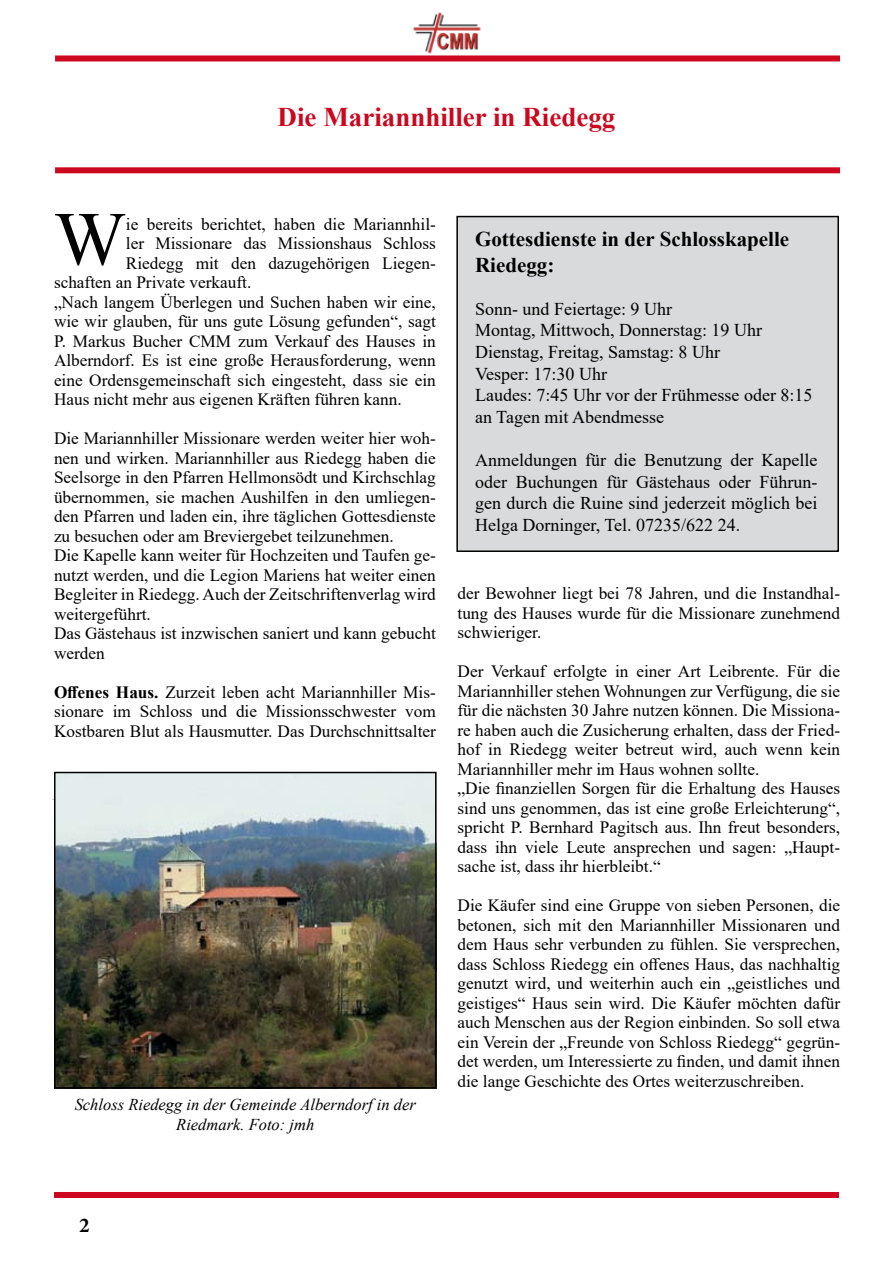
<style>
.page{position:relative;width:893px;height:1263px;background:#fff}
.page>*{position:absolute;margin:0;border:0;box-sizing:border-box;transform-origin:0 0}
.t1{font:76.2px "Times New Roman";color:#000}
.t2{font:700 27px "Times New Roman";color:#cd071e}
.t3{font:700 21px/25.2px "Times New Roman";color:#000}
.t4{font:700 21px "Minion Pro";color:#000}
.t5{font:18px/21.6px "Times New Roman";color:#000}
.t6{font:17.25px/19.5px "Times New Roman";color:#000;text-align:justify}
.t7{font:italic 16.5px/19.8px "Times New Roman";color:#000;text-align:center}
.s1{font-weight:700}
</style>
<div class="page">
<img style="left:413px;top:12px;width:68px;height:42px">
<div style="left:55px;top:167px;width:785px;height:6px;background:#cd071e"></div>
<div style="left:55px;top:55px;width:785px;height:6px;background:#cd071e"></div>
<div style="left:54px;top:1192px;width:785px;height:6px;background:#cd071e"></div>
<div style="left:457px;top:217px;width:381px;height:334px;background:#d9dadb"></div>
<div style="left:456px;top:216px;width:383px;height:336px;border:2px solid #000"></div>
<img style="left:57px;top:775px;width:377px;height:311px">
<div style="left:54px;top:772px;width:383px;height:317px;border:2px solid #000"></div>
<p class="t2" style="left:278px;top:98px;width:339px">Die Mariannhiller in Riedegg</p>
<p class="t1" style="left:54px;top:185px;width:73px">W</p>
<p class="t6" style="left:126px;top:214px;width:311px">ie bereits berichtet, haben die Mariannhil-</p>
<p class="t6" style="left:126px;top:233px;width:311px">ler Missionare das Missionshaus Schloss</p>
<p class="t6" style="left:126px;top:253px;width:311px">Riedegg mit den dazugehörigen Liegen-</p>
<p class="t6" style="left:54px;top:272px;width:199px">schaften an Private verkauft.</p>
<p class="t6" style="left:54px;top:292px;width:383px">„Nach langem Überlegen und Suchen haben wir eine,</p>
<p class="t6" style="left:54px;top:311px;width:383px">wie wir glauben, für uns gute Lösung gefunden“, sagt</p>
<p class="t6" style="left:54px;top:331px;width:383px">P. Markus Bucher CMM zum Verkauf des Hauses in</p>
<p class="t6" style="left:54px;top:350px;width:383px">Alberndorf. Es ist eine große Herausforderung, wenn</p>
<p class="t6" style="left:54px;top:370px;width:383px">eine Ordensgemeinschaft sich eingesteht, dass sie ein</p>
<p class="t6" style="left:54px;top:389px;width:349px">Haus nicht mehr aus eigenen Kräften führen kann.</p>
<p class="t6" style="left:54px;top:428px;width:383px;text-align:left">Die Mariannhiller Missionare werden weiter hier woh&shy;nen und wirken. Mariannhiller aus Riedegg haben die Seelsorge in den Pfarren Hellmonsödt und Kirchschlag übernommen, sie machen Aushilfen in den umliegen&shy;den Pfarren und laden ein, ihre täglichen Gottesdienste zu besuchen oder am Breviergebet teilzunehmen.<br>Die Kapelle kann weiter für Hochzeiten und Taufen ge&shy;nutzt werden, und die Legion Mariens hat weiter einen Begleiter in Riedegg. Auch der Zeitschriftenverlag wird weitergeführt.<br>Das Gästehaus ist inzwischen saniert und kann gebucht werden</p>
<p class="t6" style="left:54px;top:682px;width:383px"><span class="s1">Offenes Haus.</span> Zurzeit leben acht Mariannhiller Mis&shy;sionare im Schloss und die Missionsschwester vom Kostbaren Blut als Hausmutter. Das Durchschnittsalter</p>
<p class="t7" style="left:75px;top:1094px;width:343px">Schloss Riedegg in der Gemeinde Alberndorf in der<br>Riedmark. Foto: jmh</p>
<p class="t3" style="left:475px;top:226px;width:316px">Gottesdienste in der Schlosskapelle<br>Riedegg:</p>
<p class="t5" style="left:475px;top:297px;width:339px">Sonn- und Feiertage: 9 Uhr<br>Montag, Mittwoch, Donnerstag: 19 Uhr<br>Dienstag, Freitag, Samstag: 8 Uhr<br>Vesper: 17:30 Uhr<br>Laudes: 7:45 Uhr vor der Frühmesse oder 8:15 an Tagen mit Abendmesse</p>
<p class="t5" style="left:475px;top:448px;width:344px;text-align:justify">Anmeldungen für die Benutzung der Kapelle oder Buchungen für Gästehaus oder Führun&shy;gen durch die Ruine sind jederzeit möglich bei Helga Dorninger, Tel. 07235/622 24.</p>
<p class="t6" style="left:458px;top:583px;width:384px">der Bewohner liegt bei 78 Jahren, und die Instandhal&shy;tung des Hauses wurde für die Missionare zunehmend schwieriger.</p>
<p class="t6" style="left:458px;top:661px;width:384px;text-align:left">Der Verkauf erfolgte in einer Art Leibrente. Für die Mariannhiller stehen Wohnungen zur Verfügung, die sie für die nächsten 30 Jahre nutzen können. Die Missiona&shy;re haben auch die Zusicherung erhalten, dass der Fried&shy;hof in Riedegg weiter betreut wird, auch wenn kein Mariannhiller mehr im Haus wohnen sollte.<br>„Die finanziellen Sorgen für die Erhaltung des Hauses sind uns genommen, das ist eine große Erleichterung“, spricht P. Bernhard Pagitsch aus. Ihn freut besonders, dass ihn viele Leute ansprechen und sagen: „Haupt&shy;sache ist, dass ihr hierbleibt.“</p>
<p class="t6" style="left:458px;top:895px;width:384px">Die Käufer sind eine Gruppe von sieben Personen, die betonen, sich mit den Mariannhiller Missionaren und dem Haus sehr verbunden zu fühlen. Sie versprechen, dass Schloss Riedegg ein offenes Haus, das nachhaltig genutzt wird, und weiterhin auch ein „geistliches und geistiges“ Haus sein wird. Die Käufer möchten dafür auch Menschen aus der Region einbinden. So soll etwa ein Verein der „Freunde von Schloss Riedegg“ gegrün&shy;det werden, um Interessierte zu finden, und damit ihnen die lange Geschichte des Ortes weiterzuschreiben.</p>
<p class="t4" style="left:79px;top:1210px;width:12px">2</p>
</div>
